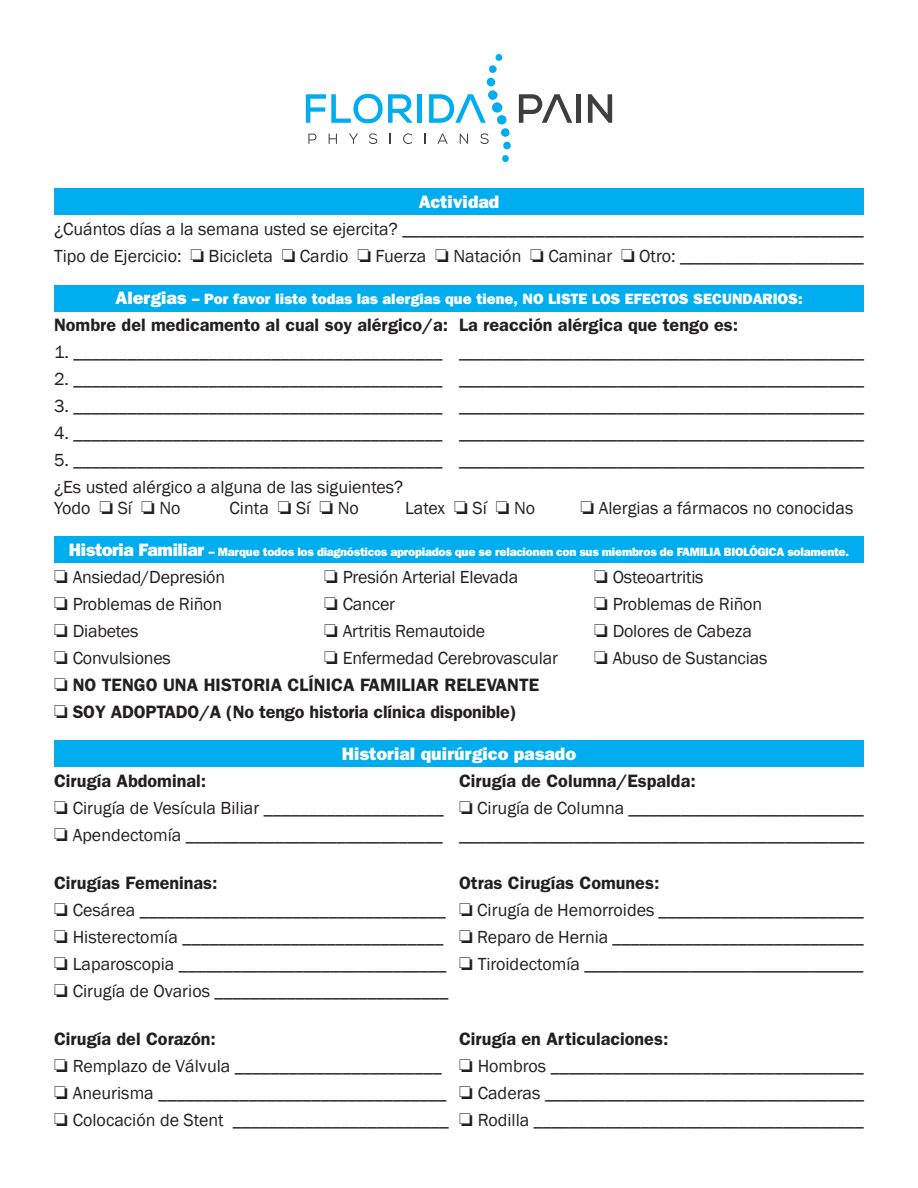
<style>
.page{position:relative;width:918px;height:1188px;background:#fff}
.page>*{position:absolute;margin:0;border:0;box-sizing:border-box;transform-origin:0 0}
.t1{font:18px/27px "Franklin Gothic";color:#231f20}
.t2{font:600 18px "Franklin Gothic";color:#231f20}
.t3{font:800 18px "Franklin Gothic";color:#fff}
.t4{font:800 15px "Franklin Gothic";color:#fff}
.t5{font:800 12px "Franklin Gothic";letter-spacing:-.025em;color:#fff}
.s1{font-size:18px}
</style>
<div class="page">
<div style="left:54px;top:740px;width:810px;height:27px;background:#00aeef"></div>
<div style="left:54px;top:536px;width:810px;height:27px;background:#00aeef"></div>
<div style="left:54px;top:285px;width:810px;height:27px;background:#00aeef"></div>
<div style="left:54px;top:188px;width:810px;height:27px;background:#00aeef"></div>
<svg style="left:308px;top:134px;width:9px;height:10px"></svg>
<svg style="left:329px;top:134px;width:8px;height:10px"></svg>
<svg style="left:349px;top:134px;width:9px;height:10px"></svg>
<svg style="left:369px;top:133px;width:8px;height:11px"></svg>
<svg style="left:403px;top:133px;width:9px;height:11px"></svg>
<svg style="left:437px;top:134px;width:11px;height:10px"></svg>
<svg style="left:460px;top:134px;width:8px;height:10px"></svg>
<svg style="left:480px;top:133px;width:9px;height:11px"></svg>
<svg style="left:306px;top:94px;width:107px;height:29px"></svg>
<div style="left:417px;top:94px;width:5px;height:29px;background:#00aeef"></div>
<svg style="left:429px;top:94px;width:57px;height:29px"></svg>
<svg style="left:519px;top:94px;width:53px;height:29px"></svg>
<div style="left:576px;top:94px;width:5px;height:29px;background:#3e3e3f"></div>
<svg style="left:588px;top:94px;width:24px;height:29px"></svg>
<div style="left:492px;top:102px;width:11px;height:11px;background:#00aeef;border-radius:50%"></div>
<div style="left:488px;top:90px;width:10px;height:10px;background:#00aeef;border-radius:50%"></div>
<div style="left:497px;top:115px;width:10px;height:10px;background:#00aeef;border-radius:50%"></div>
<div style="left:487px;top:78px;width:8px;height:8px;background:#00aeef;border-radius:50%"></div>
<div style="left:501px;top:128px;width:9px;height:9px;background:#00aeef;border-radius:50%"></div>
<div style="left:489px;top:65px;width:8px;height:8px;background:#00aeef;border-radius:50%"></div>
<div style="left:503px;top:142px;width:8px;height:7px;background:#00aeef;border-radius:50%"></div>
<div style="left:495px;top:54px;width:7px;height:7px;background:#00aeef;border-radius:50%"></div>
<div style="left:502px;top:155px;width:7px;height:7px;background:#00aeef;border-radius:50%"></div>
<p class="t3" style="left:419px;top:191px;width:82px">Actividad</p>
<p class="t1" style="left:54px;top:216px;width:811px">¿Cuántos días a la semana usted se ejercita? ____________________________________________________<br>Tipo de Ejercicio: □ Bicicleta □ Cardio □ Fuerza □ Natación □ Caminar □ Otro: _____________________</p>
<p class="t4" style="left:115px;top:290px;width:689px"><span class="s1">Alergias</span> – Por favor liste todas las alergias que tiene, NO LISTE LOS EFECTOS SECUNDARIOS:</p>
<p class="t2" style="left:54px;top:314px;width:686px">Nombre del medicamento al cual soy alérgico/a: La reacción alérgica que tengo es:</p>
<p class="t1" style="left:54px;top:339px;width:812px">1. _________________________________________ ______________________________________________</p>
<p class="t1" style="left:54px;top:366px;width:812px">2. _________________________________________ ______________________________________________</p>
<p class="t1" style="left:54px;top:393px;width:812px">3. _________________________________________ ______________________________________________</p>
<p class="t1" style="left:54px;top:420px;width:812px">4. _________________________________________ ______________________________________________</p>
<p class="t1" style="left:54px;top:447px;width:812px">5. _________________________________________ ______________________________________________ ¿Es usted alérgico a alguna de las siguientes?</p>
<p class="t1" style="left:54px;top:495px;width:128px">Yodo □ Sí □ No</p>
<p class="t1" style="left:230px;top:495px;width:131px">Cinta □ Sí □ No</p>
<p class="t1" style="left:405px;top:495px;width:132px">Latex □ Sí □ No</p>
<p class="t1" style="left:580px;top:495px;width:274px">□ Alergias a fármacos no conocidas</p>
<p class="t5" style="left:69px;top:545px;width:782px"><span class="s1">Historia Familiar</span> – Marque todos los diagnósticos apropiados que se relacionen con sus miembros de FAMILIA BIOLÓGICA solamente.</p>
<p class="t1" style="left:54px;top:564px;width:173px">□ Ansiedad/Depresión</p>
<p class="t1" style="left:324px;top:564px;width:196px">□ Presión Arterial Elevada</p>
<p class="t1" style="left:594px;top:564px;width:111px">□ Osteoartritis</p>
<p class="t1" style="left:54px;top:591px;width:170px">□ Problemas de Riñon</p>
<p class="t1" style="left:324px;top:591px;width:73px">□ Cancer</p>
<p class="t1" style="left:594px;top:591px;width:170px">□ Problemas de Riñon</p>
<p class="t1" style="left:54px;top:618px;width:86px">□ Diabetes</p>
<p class="t1" style="left:324px;top:618px;width:163px">□ Artritis Remautoide</p>
<p class="t1" style="left:594px;top:618px;width:159px">□ Dolores de Cabeza</p>
<p class="t1" style="left:54px;top:645px;width:118px">□ Convulsiones</p>
<p class="t1" style="left:324px;top:645px;width:235px">□ Enfermedad Cerebrovascular</p>
<p class="t1" style="left:594px;top:645px;width:175px">□ Abuso de Sustancias</p>
<p class="t2" style="left:54px;top:674px;width:487px">□ NO TENGO UNA HISTORIA CLÍNICA FAMILIAR RELEVANTE</p>
<p class="t2" style="left:54px;top:701px;width:464px">□ SOY ADOPTADO/A (No tengo historia clínica disponible)</p>
<p class="t3" style="left:342px;top:743px;width:236px">Historial quirúrgico pasado</p>
<p class="t2" style="left:54px;top:770px;width:154px">Cirugía Abdominal:</p>
<p class="t2" style="left:459px;top:770px;width:238px">Cirugía de Columna/Espalda:</p>
<p class="t1" style="left:54px;top:795px;width:811px">□ Cirugía de Vesícula Biliar ____________________ □ Cirugía de Columna ___________________________</p>
<p class="t1" style="left:54px;top:822px;width:812px">□ Apendectomía _____________________________ ______________________________________________</p>
<p class="t2" style="left:54px;top:872px;width:165px">Cirugías Femeninas:</p>
<p class="t2" style="left:459px;top:872px;width:202px">Otras Cirugías Comunes:</p>
<p class="t1" style="left:54px;top:897px;width:811px">□ Cesárea __________________________________ □ Cirugía de Hemorroides _______________________</p>
<p class="t1" style="left:54px;top:924px;width:811px">□ Histerectomía _____________________________ □ Reparo de Hernia ____________________________</p>
<p class="t1" style="left:54px;top:951px;width:811px">□ Laparoscopia ______________________________ □ Tiroidectomía ________________________________</p>
<p class="t1" style="left:54px;top:978px;width:396px">□ Cirugía de Ovarios __________________________</p>
<p class="t2" style="left:54px;top:1028px;width:163px">Cirugía del Corazón:</p>
<p class="t2" style="left:459px;top:1028px;width:211px">Cirugía en Articulaciones:</p>
<p class="t1" style="left:54px;top:1053px;width:811px">□ Remplazo de Válvula _______________________ □ Hombros ___________________________________</p>
<p class="t1" style="left:54px;top:1080px;width:811px">□ Aneurisma ________________________________ □ Caderas ____________________________________</p>
<p class="t1" style="left:54px;top:1107px;width:811px">□ Colocación de Stent ________________________ □ Rodilla _____________________________________</p>
</div>
